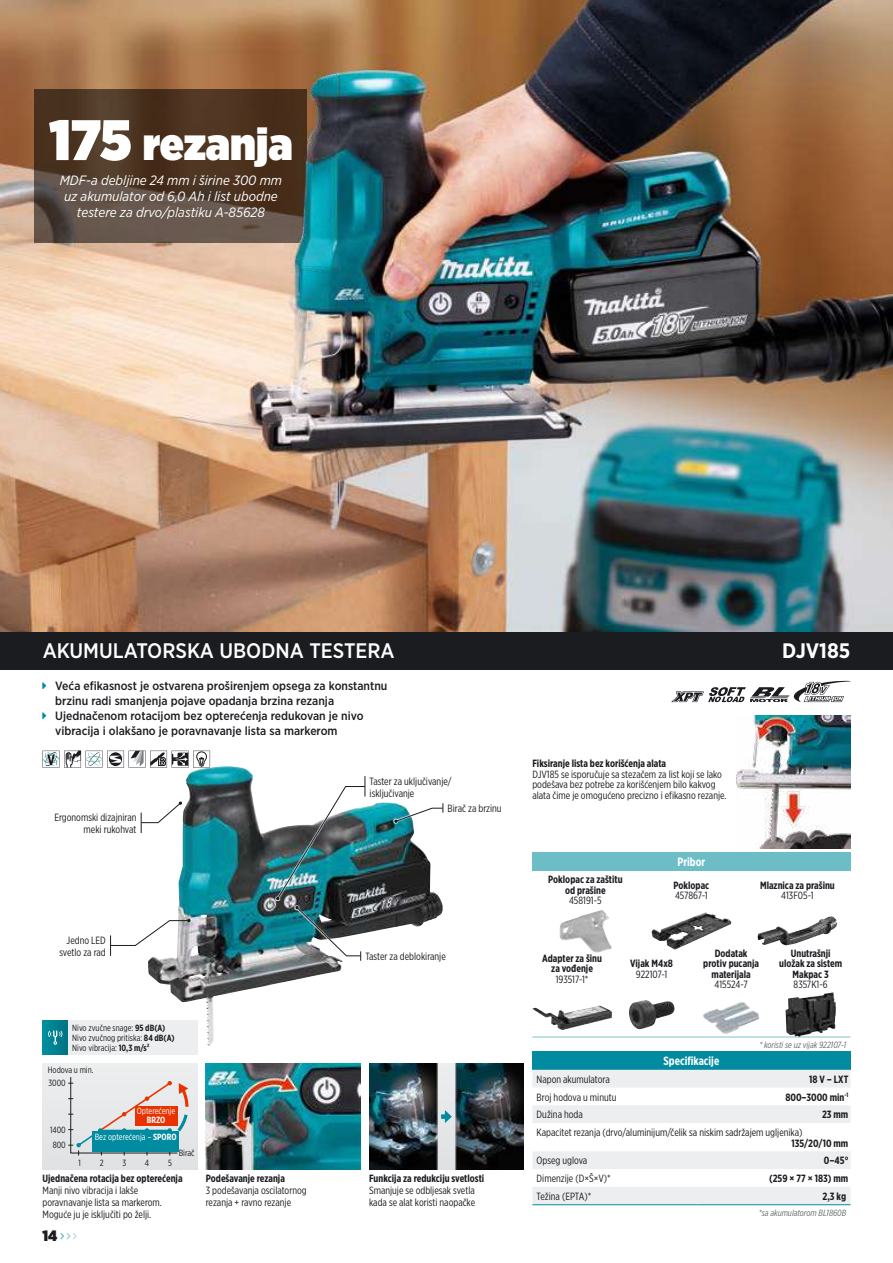
<style>
.page{position:relative;width:893px;height:1263px;background:#fff}
.page>*{position:absolute;margin:0;border:0;box-sizing:border-box;transform-origin:0 0}
.t1{font:900 45px "Gotham Narrow";color:#fff}
.t2{font:500 21px "Gotham Narrow";color:#fff}
.t3{font:700 21px "Gotham Narrow";color:#fff}
.t4{font:900 15px "Gotham Narrow";color:#1b1c20}
.t5{font:italic 13.5px/16.2px "Gotham Narrow";color:#fff;text-align:center}
.t6{font:500 12px/15px "Gotham Narrow";color:#1b1c20}
.t7{font:700 12px "Gotham X Narrow";color:#fff}
.t8{font:10.5px/12px "Gotham X Narrow";color:#1b1c20}
.t9{font:700 10.5px/10.5px "Gotham X Narrow";color:#1b1c20;text-align:center}
.t10{font:9px/9.8px "Gotham X Narrow";color:#1b1c20}
.t11{font:italic 9px "Gotham X Narrow";color:#68676c}
.t12{font:9px "Gotham X Narrow";color:#fff}
.t13{font:700 9px "Gotham X Narrow";color:#fff}
.s1{font-size:57px}
.s2{font-weight:700}
</style>
<div class="page">
<div style="left:0;top:631px;width:893px;height:39px;background:#1b1c20"></div>
<img style="left:0;top:0;width:892px;height:631px">
<img style="left:148px;top:768px;width:276px;height:278px">
<img style="left:737px;top:715px;width:113px;height:134px">
<svg style="left:892px;top:0;width:1px;height:631px"></svg>
<svg style="left:43px;top:751px;width:167px;height:17px"></svg>
<div style="left:43px;top:1063px;width:154px;height:106px;background:#e6e8e9"></div>
<svg style="left:69px;top:1077px;width:119px;height:78px"></svg>
<img style="left:206px;top:1063px;width:155px;height:106px">
<svg style="left:393px;top:807px;width:31px;height:17px"></svg>
<img style="left:295px;top:906px;width:66px;height:55px">
<svg style="left:394px;top:803px;width:50px;height:20px"></svg>
<img style="left:276px;top:776px;width:90px;height:124px">
<div style="left:532px;top:1051px;width:318px;height:19px;background:#008ba0"></div>
<svg style="left:532px;top:1070px;width:318px;height:134px"></svg>
<hr style="left:532px;top:1204px;width:165px;height:1px;background:#008ba0">
<hr style="left:697px;top:1204px;width:153px;height:1px;background:#008ba0">
<svg style="left:141px;top:801px;width:41px;height:32px"></svg>
<svg style="left:110px;top:919px;width:80px;height:37px"></svg>
<svg style="left:671px;top:681px;width:179px;height:21px"></svg>
<img style="left:369px;top:1063px;width:155px;height:106px">
<svg style="left:441px;top:1110px;width:11px;height:13px"></svg>
<div style="left:93px;top:1131px;width:86px;height:20px;background:#008ba0"></div>
<div style="left:135px;top:1106px;width:42px;height:19px;background:#e83300"></div>
<div style="left:532px;top:852px;width:318px;height:19px;background:#6dbdc7"></div>
<img style="left:559px;top:910px;width:53px;height:43px">
<img style="left:652px;top:912px;width:79px;height:37px">
<img style="left:758px;top:916px;width:79px;height:29px">
<hr style="left:532px;top:1037px;width:80px;height:1px;background:#7dc0cd">
<hr style="left:612px;top:1037px;width:79px;height:1px;background:#7dc0cd">
<hr style="left:691px;top:1037px;width:80px;height:1px;background:#7dc0cd">
<hr style="left:771px;top:1037px;width:79px;height:1px;background:#7dc0cd">
<img style="left:532px;top:1006px;width:80px;height:24px">
<img style="left:629px;top:1000px;width:45px;height:29px">
<img style="left:703px;top:1002px;width:56px;height:32px">
<img style="left:785px;top:992px;width:48px;height:27px">
<div style="left:43px;top:1020px;width:25px;height:34px;background:linear-gradient(to bottom,#008090,#008090)"></div>
<div style="left:68px;top:1020px;width:129px;height:34px;background:#edeeef"></div>
<svg style="left:48px;top:1030px;width:15px;height:15px"></svg>
<svg style="left:60px;top:1233px;width:17px;height:6px"></svg>
<svg style="left:35px;top:89px;width:255px;height:153px;background:#533e2e"></svg>
<img style="left:290px;top:0;width:95px;height:272px">
<h1 class="t1" style="left:49px;top:114px;width:245px"><span class="s1">175</span> rezanja</h1>
<p class="t5" style="left:60px;top:172px;width:224px">MDF-a debljine 24 mm i širine 300 mm uz akumulator od 6,0 Ah i list ubodne testere za drvo/plastiku A-85628</p>
<h2 class="t2" style="left:43px;top:637px;width:354px">AKUMULATORSKA UBODNA TESTERA</h2>
<h2 class="t3" style="left:782px;top:637px;width:70px">DJV185</h2>
<p class="t6" style="left:55px;top:678px;width:334px">Veća efikasnost je ostvarena proširenjem opsega za konstantnu brzinu radi smanjenja pojave opadanja brzina rezanja Ujednačenom rotacijom bez opterećenja redukovan je nivo vibracija i olakšano je poravnavanje lista sa markerom</p>
<p class="t8" style="left:54px;top:811px;width:84px;text-align:right">Ergonomski dizajniran meki rukohvat</p>
<p class="t8" style="left:59px;top:934px;width:48px;text-align:right">Jedno LED svetlo za rad</p>
<p class="t10" style="left:72px;top:1023px;width:104px">Nivo zvučne snage: <span class="s2">95 dB(A)<br></span>Nivo zvučnog pritiska: <span class="s2">84 dB(A)<br></span>Nivo vibracija: <span class="s2">10,3 m/s²</span></p>
<p class="t10" style="left:48px;top:1065px;width:47px">Hodova u min.</p>
<p class="t10" style="left:48px;top:1078px;width:19px">3000</p>
<p class="t10" style="left:50px;top:1124px;width:17px">1400</p>
<p class="t10" style="left:53px;top:1140px;width:15px">800</p>
<p class="t10" style="left:78px;top:1158px;width:4px">1</p>
<p class="t12" style="left:137px;top:1106px;width:40px">Opterećenje</p>
<p class="t13" style="left:147px;top:1114px;width:20px">BRZO</p>
<p class="t10" style="left:168px;top:1158px;width:5px">5</p>
<p class="t12" style="left:95px;top:1131px;width:83px">Bez opterećenja – <span class="s2">SPORO</span></p>
<p class="t10" style="left:179px;top:1148px;width:17px">Birač</p>
<p class="t10" style="left:100px;top:1158px;width:5px">2</p>
<p class="t10" style="left:123px;top:1158px;width:5px">3</p>
<p class="t10" style="left:145px;top:1158px;width:6px">4</p>
<p class="t9" style="left:43px;top:1173px;width:142px">Ujednačena rotacija bez opterećenja</p>
<p class="t8" style="left:43px;top:1184px;width:121px">Manji nivo vibracija i lakše poravnavanje lista sa markerom.<br>Moguće ju je isključiti po želji.</p>
<h3 class="t4" style="left:43px;top:1225px;width:16px">14</h3>
<p class="t9" style="left:206px;top:1173px;width:81px">Podešavanje rezanja</p>
<p class="t8" style="left:206px;top:1184px;width:102px">3 podešavanja oscilatornog rezanja + ravno rezanje</p>
<p class="t8" style="left:370px;top:775px;width:83px">Taster za uključivanje/ isključivanje</p>
<p class="t8" style="left:448px;top:802px;width:56px">Birač za brzinu</p>
<p class="t8" style="left:365px;top:950px;width:82px">Taster za deblokiranje</p>
<p class="t9" style="left:369px;top:1173px;width:117px">Funkcija za redukciju svetlosti</p>
<p class="t8" style="left:369px;top:1184px;width:108px">Smanjuje se odbljesak svetla kada se alat koristi naopačke</p>
<p class="t9" style="left:532px;top:758px;width:135px">Fiksiranje lista bez korišćenja alata</p>
<p class="t8" style="left:532px;top:768px;width:196px;line-height:10.5px">DJV185 se isporučuje sa stezačem za list koji se lako podešava bez potrebe za korišćenjem bilo kakvog alata čime je omogućeno precizno i efikasno rezanje.</p>
<p class="t9" style="left:548px;top:874px;width:76px">Poklopac za zaštitu od prašine</p>
<p class="t8" style="left:569px;top:894px;width:34px">458191-5</p>
<p class="t7" style="left:678px;top:854px;width:29px">Pribor</p>
<p class="t9" style="left:673px;top:879px;width:37px">Poklopac</p>
<p class="t8" style="left:675px;top:889px;width:34px">457867-1</p>
<p class="t9" style="left:760px;top:879px;width:76px">Mlaznica za prašinu</p>
<p class="t8" style="left:781px;top:889px;width:34px">413F05-1</p>
<p class="t9" style="left:542px;top:953px;width:61px">Adapter za šinu za vođenje</p>
<p class="t8" style="left:556px;top:973px;width:34px">193517-1*</p>
<p class="t9" style="left:630px;top:958px;width:44px">Vijak M4x8</p>
<p class="t8" style="left:636px;top:968px;width:33px">922107-1</p>
<p class="t9" style="left:703px;top:947px;width:57px">Dodatak protiv pucanja materijala</p>
<p class="t8" style="left:714px;top:978px;width:35px">415524-7</p>
<p class="t9" style="left:779px;top:947px;width:65px">Unutrašnji uložak za sistem<br>Makpac 3</p>
<p class="t8" style="left:794px;top:978px;width:36px">8357K1-6</p>
<p class="t7" style="left:663px;top:1053px;width:57px">Specifikacije</p>
<p class="t11" style="left:759px;top:1040px;width:88px">* koristi se uz vijak 922107-1</p>
<p class="t8" style="left:537px;top:1073px;width:75px">Napon akumulatora</p>
<p class="t9" style="left:809px;top:1074px;width:41px">18 V – LXT</p>
<p class="t8" style="left:537px;top:1091px;width:81px">Broj hodova u minutu</p>
<p class="t9" style="left:785px;top:1091px;width:65px">800–3000 min<sup>-1</sup></p>
<p class="t8" style="left:537px;top:1108px;width:48px">Dužina hoda</p>
<p class="t9" style="left:822px;top:1109px;width:28px">23 mm</p>
<p class="t8" style="left:537px;top:1126px;width:267px">Kapacitet rezanja (drvo/aluminijum/čelik sa niskim sadržajem ugljenika)</p>
<p class="t9" style="left:792px;top:1137px;width:58px">135/20/10 mm</p>
<p class="t8" style="left:537px;top:1154px;width:52px">Opseg uglova</p>
<p class="t9" style="left:824px;top:1155px;width:26px">0–45°</p>
<p class="t8" style="left:537px;top:1172px;width:76px">Dimenzije (D×Š×V)*</p>
<p class="t9" style="left:769px;top:1173px;width:81px">(259 × 77 × 183) mm</p>
<p class="t8" style="left:537px;top:1190px;width:56px">Težina (EPTA)*</p>
<p class="t9" style="left:823px;top:1191px;width:25px">2,3 kg</p>
<p class="t11" style="left:759px;top:1208px;width:89px">*sa akumulatorom BL1860B</p>
</div>
